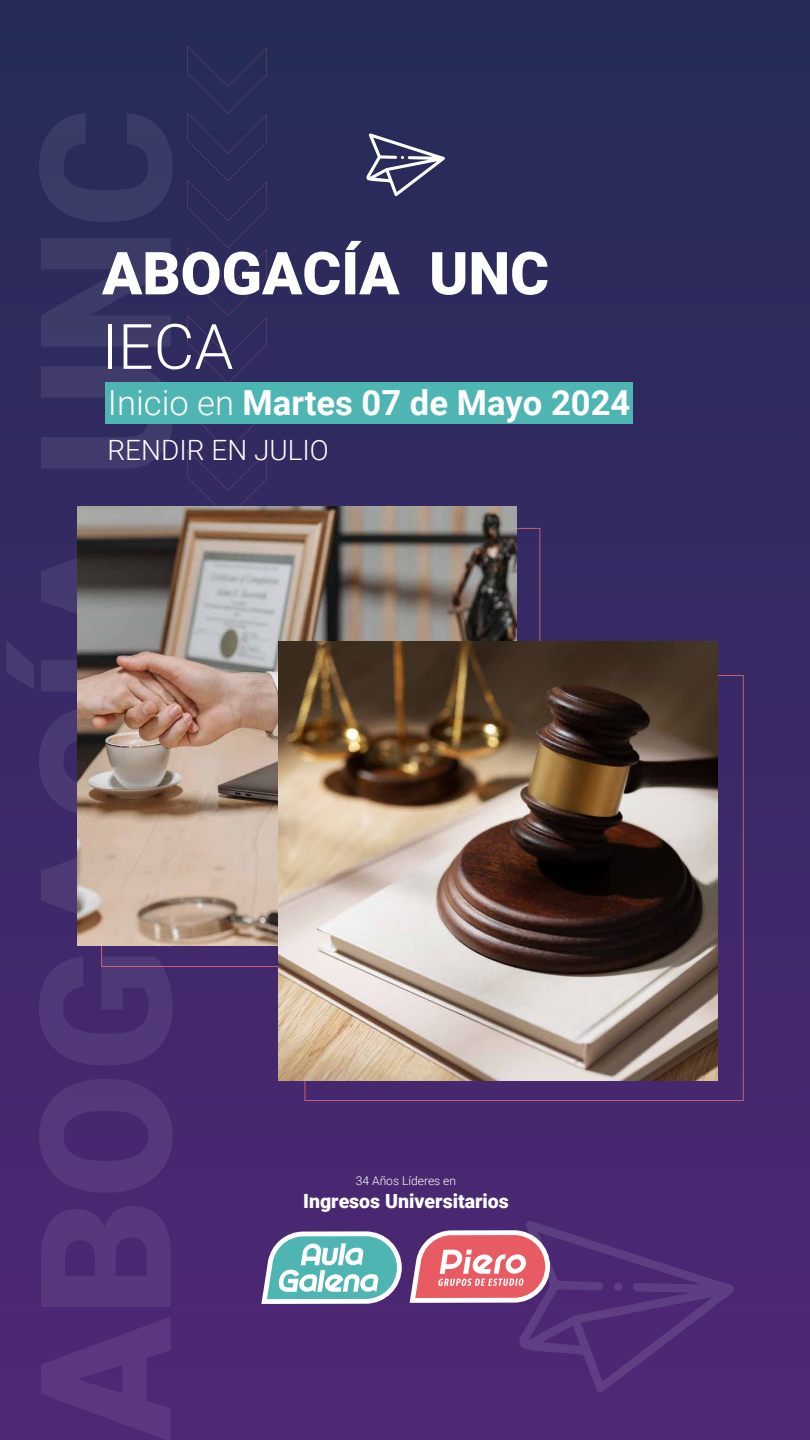
<style>
.page{position:relative;width:810px;height:1440px;background:#fff}
.page>*{position:absolute;margin:0;border:0;box-sizing:border-box;transform-origin:0 0}
.t1{font:300 62.78px "Roboto";color:#fff}
.t2{font:900 59.32px "Roboto";color:#fff}
.t3{font:700 34.58px "Roboto";color:#fff}
.t4{font:300 27.97px "Roboto";color:#fff}
.t5{font:900 19.58px "Roboto";color:#fff}
.t6{font:300 12px "Roboto";color:#fff}
.s1{font-weight:300}
</style>
<div class="page">
<div style="left:0;top:0;width:810px;height:1440px;background:linear-gradient(to bottom,#242c56,#502776)"></div>
<svg style="left:305px;top:675px;width:439px;height:426px;background:#482c6c"></svg>
<svg style="left:101px;top:528px;width:439px;height:439px;background:#47316a"></svg>
<svg style="left:187px;top:46px;width:80px;height:460px;background:#2e2c5c"></svg>
<svg style="left:261px;top:1231px;width:141px;height:73px"></svg>
<svg style="left:410px;top:1221px;width:324px;height:171px;background:#693b7b"></svg>
<svg style="left:366px;top:133px;width:79px;height:63px"></svg>
<img style="left:77px;top:506px;width:439px;height:439px">
<img style="left:279px;top:641px;width:439px;height:439px">
<div style="left:106px;top:383px;width:527px;height:41px;background:#4eb5b3"></div>
<h2 class="t2" style="left:102px;top:232px;width:449px">ABOGACÍA UNC</h2>
<h1 class="t1" style="left:101px;top:303px;width:134px">IECA</h1>
<p class="t3" style="left:108px;top:378px;width:524px"><span class="s1">Inicio en</span> Martes 07 de Mayo 2024</p>
<p class="t4" style="left:108px;top:430px;width:223px">RENDIR EN JULIO</p>
<p class="t6" style="left:356px;top:1172px;width:102px">34 Años Líderes en</p>
<p class="t5" style="left:303px;top:1188px;width:207px">Ingresos Universitarios</p>
</div>
